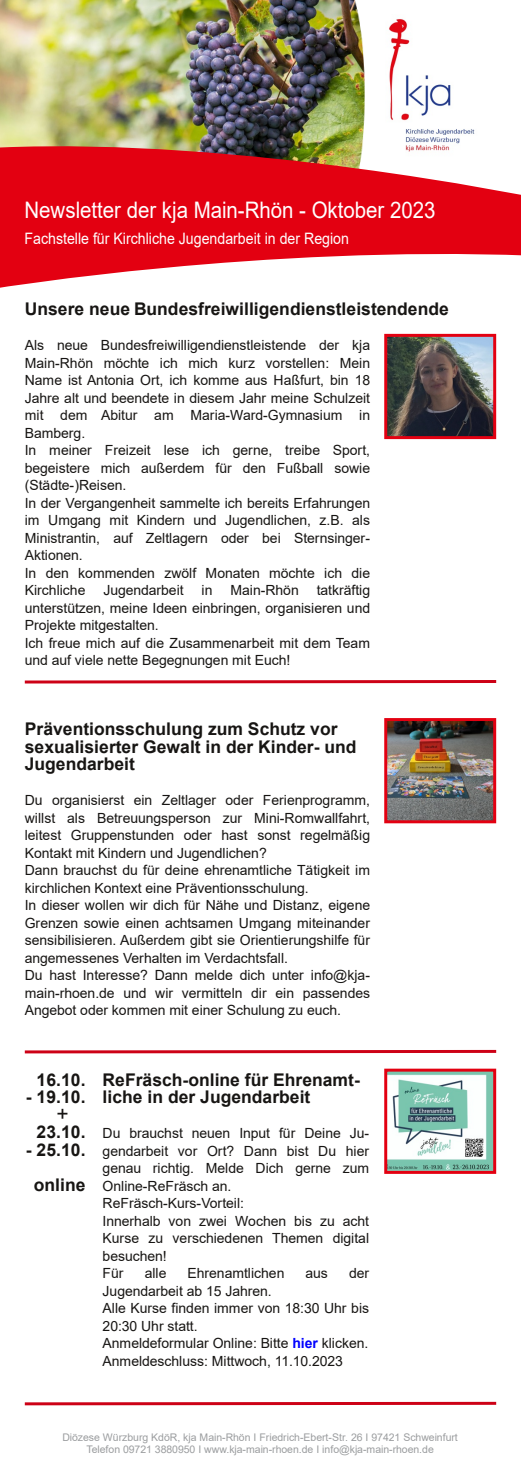
<style>
.page{position:relative;width:521px;height:1474px;background:#fff}
.page>*{position:absolute;margin:0;border:0;box-sizing:border-box;transform-origin:0 0}
.t1{font:22.75px "Arial";color:#fff;scale:.9 1}
.t2{font:21px "Arial";color:#171513}
.t3{font:700 17.5px/17.5px "Arial";letter-spacing:.005em;color:#171513}
.t4{font:15.75px "Arial";color:#fff;scale:.9 1}
.t5{font:14px/17.5px "Arial";letter-spacing:-.005em;color:#171513}
.t6{font:10.5px/12.2px "Arial";letter-spacing:-.005em;color:#9b9d9f;text-align:center}
.s1{font-weight:700;color:#00f}
</style>
<div class="page">
<img style="left:0;top:0;width:348px;height:137px">
<img style="left:348px;top:0;width:17px;height:137px">
<svg style="left:0;top:137px;width:521px;height:151px;fill:#e30011"></svg>
<img style="left:386px;top:19px;width:110px;height:139px">
<hr style="left:25px;top:680px;width:471px;height:3px;background:#cd0116">
<img style="left:388px;top:338px;width:104px;height:97px">
<div style="left:384px;top:334px;width:112px;height:105px;border:3px solid #e30011"></div>
<img style="left:388px;top:1072px;width:104px;height:97px">
<div style="left:384px;top:1068px;width:112px;height:105px;border:3px solid #e30011"></div>
<svg style="left:25px;top:1049px;width:471px;height:4px;fill:#cd0217"></svg>
<svg style="left:25px;top:1401px;width:471px;height:4px;fill:#cd0217"></svg>
<img style="left:388px;top:722px;width:104px;height:97px">
<div style="left:384px;top:718px;width:112px;height:105px;border:3px solid #e30011"></div>
<h1 class="t1" style="left:25px;top:197px;width:458px">Newsletter der kja Main-Rhön - Oktober 2023</h1>
<p class="t4" style="left:25px;top:230px;width:362px">Fachstelle für Kirchliche Jugendarbeit in der Region</p>
<h1 class="t1" style="left:15px;top:202px;width:298px">Infos aus der Regio Mai 2021</h1>
<p class="t4" style="left:15px;top:235px;width:470px">Newsletter der Kirchlichen Jugendarbeit Regionalstelle Schweinfurt</p>
<p class="t3" style="left:25px;top:300px;width:425px">Unsere neue Bundesfreiwilligendienstleistendende</p>
<p class="t5" style="left:25px;top:336px;width:347px">Als neue Bundesfreiwilligendienstleistende der kja Main-Rhön möchte ich mich kurz vorstellen: Mein Name ist Antonia Ort, ich komme aus Haßfurt, bin 18<br>Jahre alt und beendete in diesem Jahr meine Schulzeit mit dem Abitur am Maria-Ward-Gymnasium in Bamberg.<br>In meiner Freizeit lese ich gerne, treibe Sport, begeistere mich außerdem für den Fußball sowie (Städte-)Reisen.<br>In der Vergangenheit sammelte ich bereits Erfahrungen im Umgang mit Kindern und Jugendlichen, z.B. als Ministrantin, auf Zeltlagern oder bei Sternsinger-Aktionen.<br>In den kommenden zwölf Monaten möchte ich die Kirchliche</p>
<p class="t5" style="left:25px;top:581px;width:347px;text-indent:292px">tatkräftig unterstützen, meine Ideen einbringen, organisieren und Projekte mitgestalten.<br>Ich freue mich auf die Zusammenarbeit mit dem Team und auf viele nette Begegnungen mit Euch!</p>
<p class="t5" style="left:103px;top:581px;width:82px">Jugendarbeit</p>
<p class="t5" style="left:202px;top:581px;width:12px">in</p>
<p class="t5" style="left:230px;top:581px;width:70px">Main-Rhön</p>
<p class="t3" style="left:25px;top:720px;width:333px">Präventionsschulung zum Schutz vor sexualisierter Gewalt in der Kinder- und<br>Jugendarbeit</p>
<p class="t5" style="left:25px;top:791px;width:347px">Du organisierst ein Zeltlager oder Ferienprogramm, willst als Betreuungsperson zur Mini-Romwallfahrt, leitest Gruppenstunden oder hast sonst regelmäßig Kontakt mit Kindern und Jugendlichen?<br>Dann brauchst du für deine ehrenamtliche Tätigkeit im kirchlichen Kontext eine Präventionsschulung.<br>In dieser wollen wir dich für Nähe und Distanz, eigene Grenzen sowie einen achtsamen Umgang miteinander sensibilisieren. Außerdem gibt sie Orientierungshilfe für angemessenes Verhalten im Verdachtsfall.<br>Du hast Interesse? Dann melde dich unter info@kja&shy;main-rhoen.de und wir vermitteln dir ein passendes Angebot oder kommen mit einer Schulung zu euch.</p>
<p class="t3" style="left:37px;top:1070px;width:50px">16.10.</p>
<p class="t3" style="left:26px;top:1088px;width:61px">- 19.10.</p>
<h2 class="t2" style="left:57px;top:1101px;width:14px">+</h2>
<p class="t3" style="left:37px;top:1123px;width:50px">23.10.</p>
<p class="t3" style="left:26px;top:1131px;width:61px;line-height:35px;text-align:center">- 25.10. online</p>
<p class="t3" style="left:103px;top:1070px;width:259px">ReFräsch-online für Ehrenamt&shy;liche in der Jugendarbeit</p>
<p class="t5" style="left:103px;top:1124px;width:268px">Du brauchst neuen Input für Deine Ju&shy;gendarbeit vor Ort? Dann bist Du hier genau richtig. Melde Dich gerne zum<br>Online-ReFräsch an.<br>ReFräsch-Kurs-Vorteil:<br>Innerhalb von zwei Wochen bis zu acht<br>Kurse zu verschiedenen Themen digital besuchen!<br>Für</p>
<p class="t5" style="left:145px;top:1264px;width:23px">alle</p>
<p class="t5" style="left:188px;top:1264px;width:98px">Ehrenamtlichen</p>
<p class="t5" style="left:305px;top:1264px;width:24px">aus</p>
<p class="t5" style="left:349px;top:1264px;width:22px">der</p>
<p class="t5" style="left:103px;top:1281px;width:268px">Jugendarbeit ab 15 Jahren.<br>Alle Kurse finden immer von 18:30 Uhr bis 20:30 Uhr statt.<br>Anmeldeformular Online: Bitte <span class="s1">hier</span> klicken.<br>Anmeldeschluss: Mittwoch, 11.10.2023</p>
<p class="t6" style="left:62px;top:1430px;width:397px">Diözese Würzburg KdöR, kja Main-Rhön I Friedrich-Ebert-Str. 26 I 97421 Schweinfurt<br>Telefon 09721 3880950 I www.kja-main-rhoen.de I info@kja-main-rhoen.de</p>
</div>
